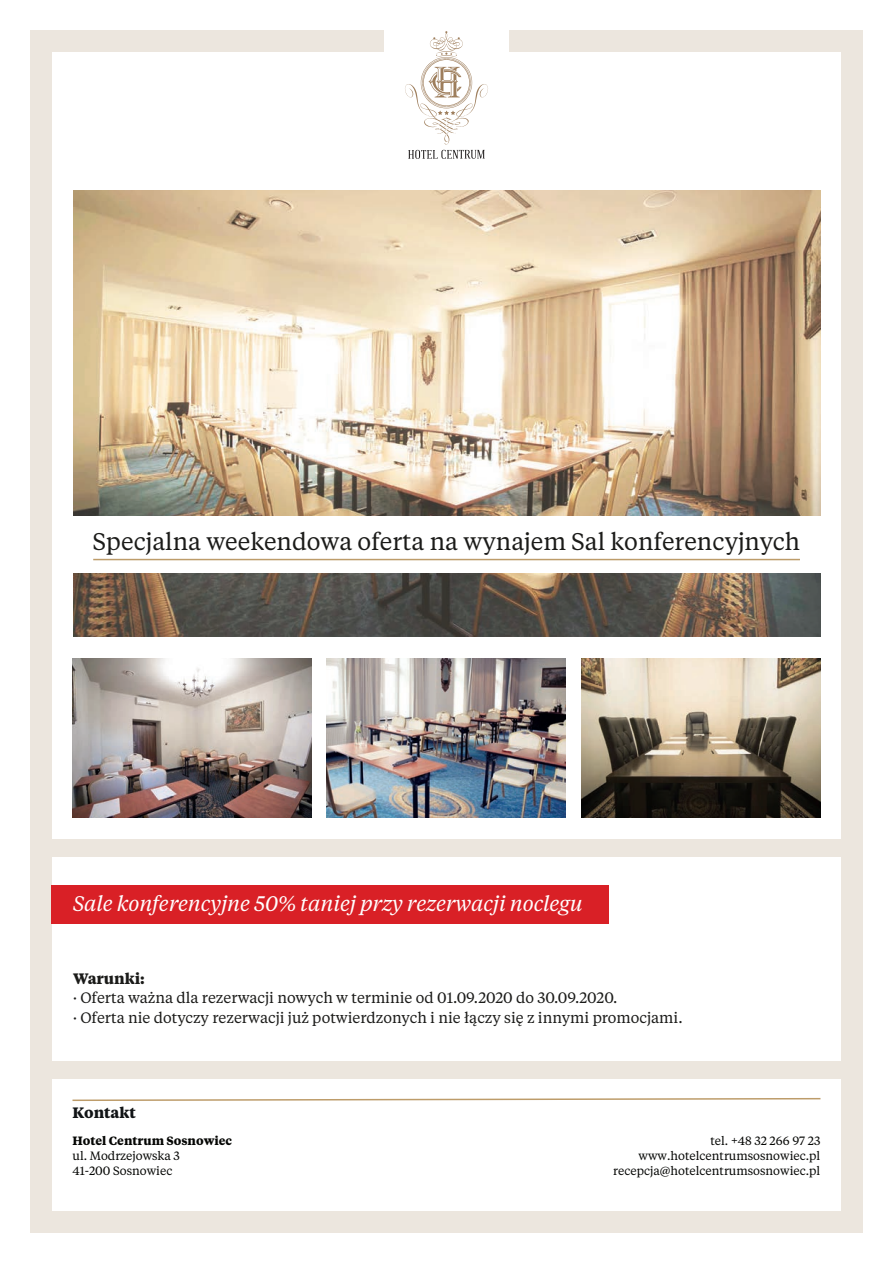
<style>
.page{position:relative;width:893px;height:1263px;background:#fff}
.page>*{position:absolute;margin:0;border:0;box-sizing:border-box;transform-origin:0 0}
.t1{font:24px "Tiempos Text";color:#1b1b19}
.t2{font:italic 21px "Tiempos Text";letter-spacing:-.01em;color:#fff}
.t3{font:15px/19.6px "Tiempos Text";color:#1b1b19}
.t4{font:700 15px "Tiempos Text";color:#1b1b19}
.t5{font:700 15px "Tiempos Text";color:#111416}
.t6{font:12px/15px "Tiempos Text";color:#050604}
.t7{font:700 12px "Tiempos Text";color:#050604}
</style>
<div class="page">
<div style="left:30px;top:1212px;width:833px;height:21px;background:#ece6de"></div>
<div style="left:30px;top:51px;width:21px;height:1161px;background:#ece6de"></div>
<div style="left:842px;top:51px;width:21px;height:1161px;background:#ece6de"></div>
<svg style="left:405px;top:31px;width:83px;height:128px"></svg>
<div style="left:509px;top:30px;width:354px;height:21px;background:#ece6de"></div>
<div style="left:30px;top:30px;width:354px;height:21px;background:#ece6de"></div>
<div style="left:51px;top:1061px;width:791px;height:18px;background:#ece6de"></div>
<svg style="left:72px;top:1097px;width:749px;height:4px"></svg>
<div style="left:51px;top:839px;width:791px;height:18px;background:#ece6de"></div>
<div style="left:52px;top:885px;width:557px;height:38px;background:#d92026"></div>
<img style="left:73px;top:190px;width:747px;height:447px">
<img style="left:73px;top:658px;width:239px;height:160px">
<img style="left:327px;top:658px;width:239px;height:160px">
<img style="left:581px;top:658px;width:239px;height:160px">
<div style="left:71px;top:516px;width:751px;height:56px;background:#fff"></div>
<hr style="left:93px;top:559px;width:707px;height:1px;background:#bd9c6a">
<h1 class="t1" style="left:93px;top:526px;width:709px">Specjalna weekendowa oferta na wynajem Sal konferencyjnych</h1>
<h2 class="t2" style="left:73px;top:889px;width:512px">Sale konferencyjne 50% taniej przy rezerwacji noclegu</h2>
<p class="t4" style="left:73px;top:968px;width:73px">Warunki:</p>
<p class="t3" style="left:73px;top:988px;width:611px">· Oferta ważna dla rezerwacji nowych w terminie od 01.09.2020 do 30.09.2020.<br>· Oferta nie dotyczy rezerwacji już potwierdzonych i nie łączy się z innymi promocjami.</p>
<p class="t5" style="left:72px;top:1102px;width:65px">Kontakt</p>
<p class="t7" style="left:72px;top:1133px;width:161px">Hotel Centrum Sosnowiec</p>
<p class="t6" style="left:72px;top:1148px;width:109px">ul. Modrzejowska 3<br>41-200 Sosnowiec</p>
<p class="t6" style="left:613px;top:1133px;width:209px;text-align:right">tel. +48 32 266 97 23 www.hotelcentrumsosnowiec.pl recepcja@hotelcentrumsosnowiec.pl</p>
</div>
